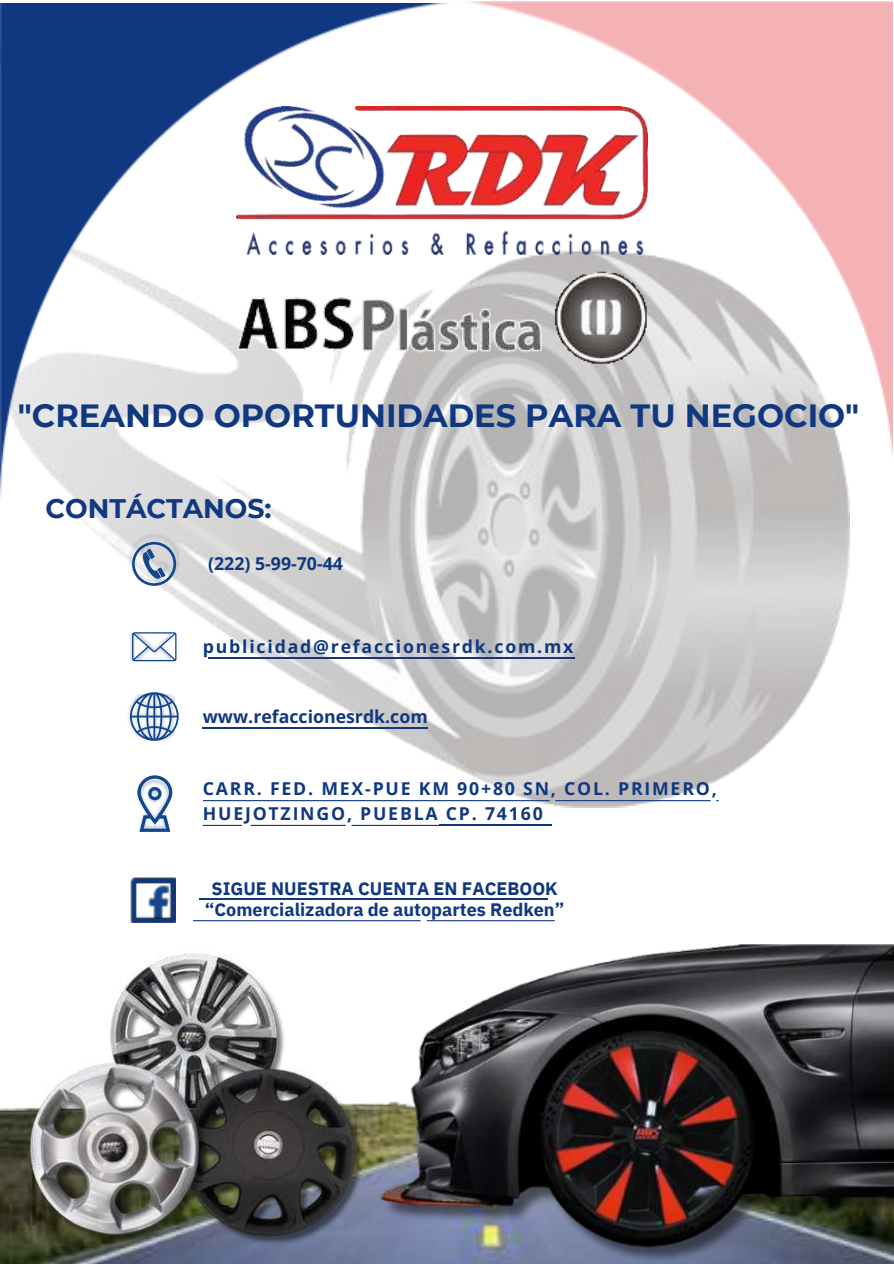
<style>
.page{position:relative;width:894px;height:1264px;background:#fff}
.page>*{position:absolute;margin:0;border:0;box-sizing:border-box;transform-origin:0 0}
.t1{font:700 32.1px "Montserrat";color:#103881}
.t2{font:700 26.85px "Montserrat";color:#103881}
.t3{font:700 18px/20.2px "IBM Plex Sans";color:#103881;text-align:center}
.t4{font:700 17.7px/24.8px "Open Sans";letter-spacing:.1em;color:#103881}
.t5{font:700 17.7px "Open Sans";color:#103881}
</style>
<div class="page">
<img style="left:459px;top:1px;width:433px;height:453px">
<img style="left:81px;top:208px;width:768px;height:474px">
<img style="left:0;top:3px;width:459px;height:501px">
<img style="left:0;top:682px;width:815px;height:581px">
<img style="left:89px;top:942px;width:221px;height:114px">
<img style="left:157px;top:1056px;width:211px;height:207px">
<img style="left:13px;top:1049px;width:201px;height:199px">
<img style="left:368px;top:943px;width:525px;height:320px">
<img style="left:237px;top:107px;width:410px;height:147px">
<img style="left:237px;top:270px;width:410px;height:94px">
<hr style="left:203px;top:727px;width:225px;height:1px;background:#103881">
<svg style="left:193px;top:920px;width:361px;height:1px"></svg>
<hr style="left:199px;top:898px;width:349px;height:1px;background:#103881">
<svg style="left:203px;top:800px;width:515px;height:1px"></svg>
<hr style="left:208px;top:657px;width:367px;height:1px;background:#103881">
<svg style="left:203px;top:824px;width:249px;height:2px"></svg>
<hr style="left:452px;top:824px;width:99px;height:2px;background:#103881">
<svg style="left:132px;top:542px;width:44px;height:43px;background:#a1b1c8"></svg>
<svg style="left:132px;top:632px;width:44px;height:29px"></svg>
<svg style="left:130px;top:692px;width:48px;height:48px"></svg>
<svg style="left:137px;top:775px;width:35px;height:56px"></svg>
<p class="t1" style="left:18px;top:396px;width:842px">"CREANDO OPORTUNIDADES PARA TU NEGOCIO"</p>
<p class="t2" style="left:46px;top:492px;width:227px">CONTÁCTANOS:</p>
<p class="t4" style="left:208px;top:551px;width:136px">(222) 5-99-70-44</p>
<p class="t4" style="left:203px;top:634px;width:372px">publicidad@refaccionesrdk.com.mx</p>
<p class="t5" style="left:203px;top:704px;width:226px">www.refaccionesrdk.com</p>
<h3 class="t4" style="left:203px;top:776px;width:515px">CARR. FED. MEX-PUE KM 90+80 SN, COL. PRIMERO,<br>HUEJOTZINGO, PUEBLA CP. 74160</h3>
<p class="t3" style="left:205px;top:878px;width:361px">SIGUE NUESTRA CUENTA EN FACEBOOK “Comercializadora de autopartes Redken”</p>
</div>
